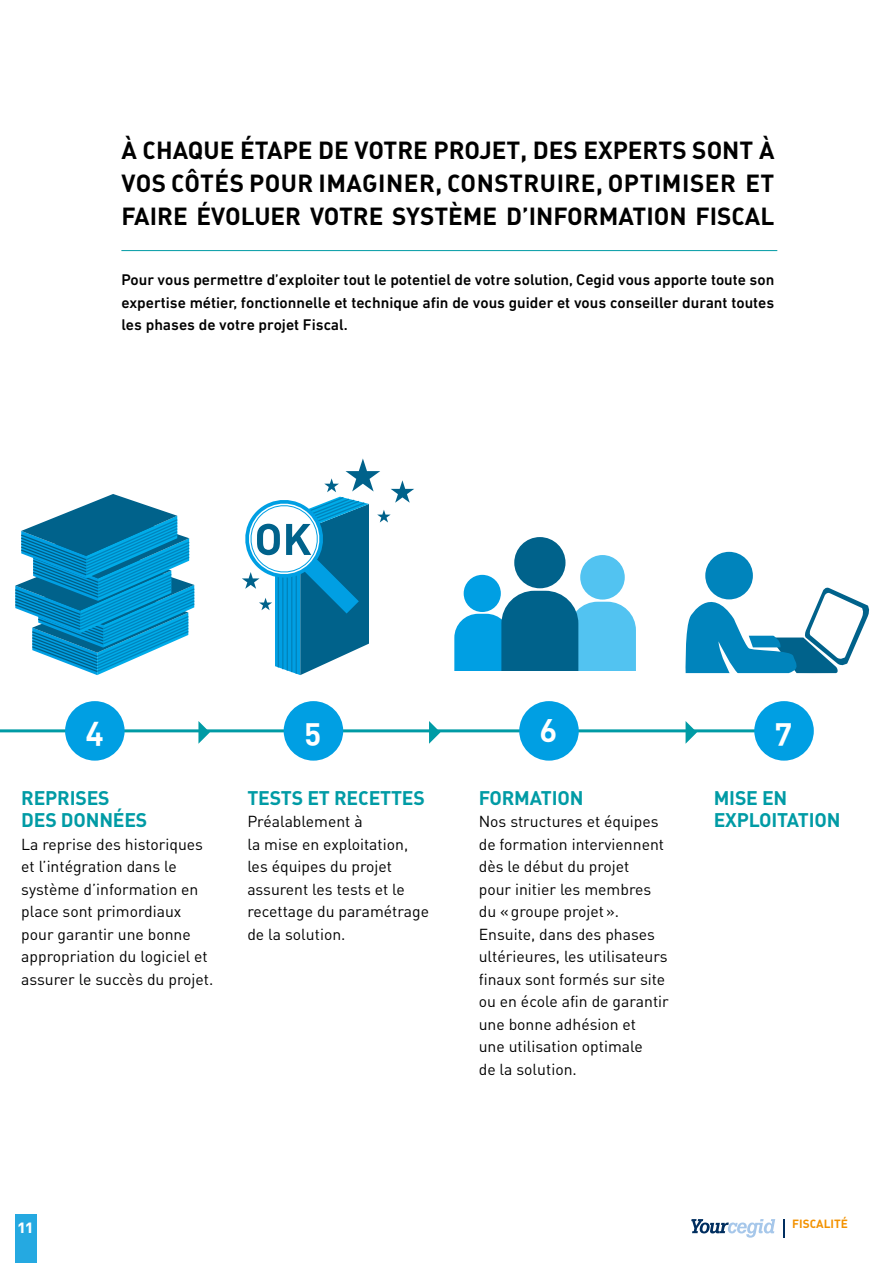
<style>
.page{position:relative;width:893px;height:1263px;background:#fff}
.page>*{position:absolute;margin:0;border:0;box-sizing:border-box;transform-origin:0 0}
.t1{font:31.5px "DIN Bold Alternate";color:#fff}
.t2{font:24.45px/33px "DIN Bold Alternate";color:#000;text-align:justify}
.t3{font:19.5px/22.5px "DIN Bold Alternate";letter-spacing:-.01em;color:#009ba5}
.t4{font:17.55px "DIN Bold Alternate";color:#fff}
.t5{font:15.75px/22.5px "DIN Regular Alternate";color:#000}
.t6{font:500 15.75px/22.5px "DIN Next LT Pro";color:#000;text-align:justify}
.t7{font:11.85px "DIN Bold Alternate";color:#f39200}
</style>
<div class="page">
<div style="left:15px;top:1214px;width:21px;height:49px;background:#25a9e1"></div>
<hr style="left:0;top:729px;width:791px;height:3px;background:#009ba5">
<hr style="left:121px;top:250px;width:656px;height:1px;background:#009ba5">
<svg style="left:198px;top:721px;width:12px;height:23px"></svg>
<svg style="left:429px;top:721px;width:11px;height:23px"></svg>
<svg style="left:686px;top:721px;width:11px;height:23px"></svg>
<svg style="left:15px;top:494px;width:180px;height:181px"></svg>
<svg style="left:242px;top:458px;width:172px;height:217px"></svg>
<div style="left:464px;top:575px;width:37px;height:37px;background:#009fe3;border-radius:50%"></div>
<div style="left:580px;top:555px;width:45px;height:45px;background:#52c3f1;border-radius:50%"></div>
<div style="left:514px;top:537px;width:51px;height:51px;background:#00628b;border-radius:50%"></div>
<svg style="left:454px;top:591px;width:182px;height:80px"></svg>
<div style="left:65px;top:701px;width:60px;height:60px;background:#009fe3;border-radius:50%"></div>
<div style="left:284px;top:701px;width:59px;height:60px;background:#009fe3;border-radius:50%"></div>
<div style="left:519px;top:701px;width:60px;height:60px;background:#009fe3;border-radius:50%"></div>
<div style="left:754px;top:701px;width:60px;height:60px;background:#009fe3;border-radius:50%"></div>
<div style="left:705px;top:552px;width:48px;height:47px;background:#0084bc;border-radius:50%"></div>
<svg style="left:685px;top:582px;width:185px;height:92px"></svg>
<svg style="left:691px;top:1219px;width:84px;height:18px"></svg>
<svg style="left:783px;top:1219px;width:1px;height:19px"></svg>
<h2 class="t2" style="left:121px;top:132px;width:655px">À CHAQUE ÉTAPE DE VOTRE PROJET, DES EXPERTS SONT À VOS CÔTÉS POUR IMAGINER, CONSTRUIRE, OPTIMISER ET FAIRE ÉVOLUER VOTRE SYSTÈME D’INFORMATION FISCAL</h2>
<p class="t6" style="left:121px;top:268px;width:654px">Pour vous permettre d’exploiter tout le potentiel de votre solution, Cegid vous apporte toute son expertise métier, fonctionnelle et technique afin de vous guider et vous conseiller durant toutes les phases de votre projet Fiscal.</p>
<h1 class="t1" style="left:86px;top:710px;width:20px">4</h1>
<h1 class="t1" style="left:304px;top:710px;width:19px">5</h1>
<h1 class="t1" style="left:540px;top:710px;width:19px">6</h1>
<h1 class="t1" style="left:775px;top:710px;width:19px">7</h1>
<p class="t3" style="left:21px;top:785px;width:128px">REPRISES<br>DES DONNÉES</p>
<p class="t5" style="left:21px;top:832px;width:193px">La reprise des historiques et l’intégration dans le système d’information en place sont primordiaux pour garantir une bonne appropriation du logiciel et assurer le succès du projet.</p>
<p class="t3" style="left:247px;top:785px;width:179px">TESTS ET RECETTES</p>
<p class="t5" style="left:247px;top:810px;width:183px">Préalablement à<br>la mise en exploitation, les équipes du projet assurent les tests et le recettage du paramétrage de la solution.</p>
<p class="t3" style="left:479px;top:785px;width:106px">FORMATION</p>
<p class="t5" style="left:479px;top:810px;width:192px">Nos structures et équipes de formation interviennent dès le début du projet<br>pour initier les membres du « groupe projet ».<br>Ensuite, dans des phases ultérieures, les utilisateurs finaux sont formés sur site ou en école afin de garantir une bonne adhésion et<br>une utilisation optimale<br>de la solution.</p>
<p class="t3" style="left:714px;top:785px;width:128px">MISE EN<br>EXPLOITATION</p>
<p class="t4" style="left:18px;top:1215px;width:17px">11</p>
<p class="t7" style="left:792px;top:1216px;width:57px">FISCALITÉ</p>
</div>
